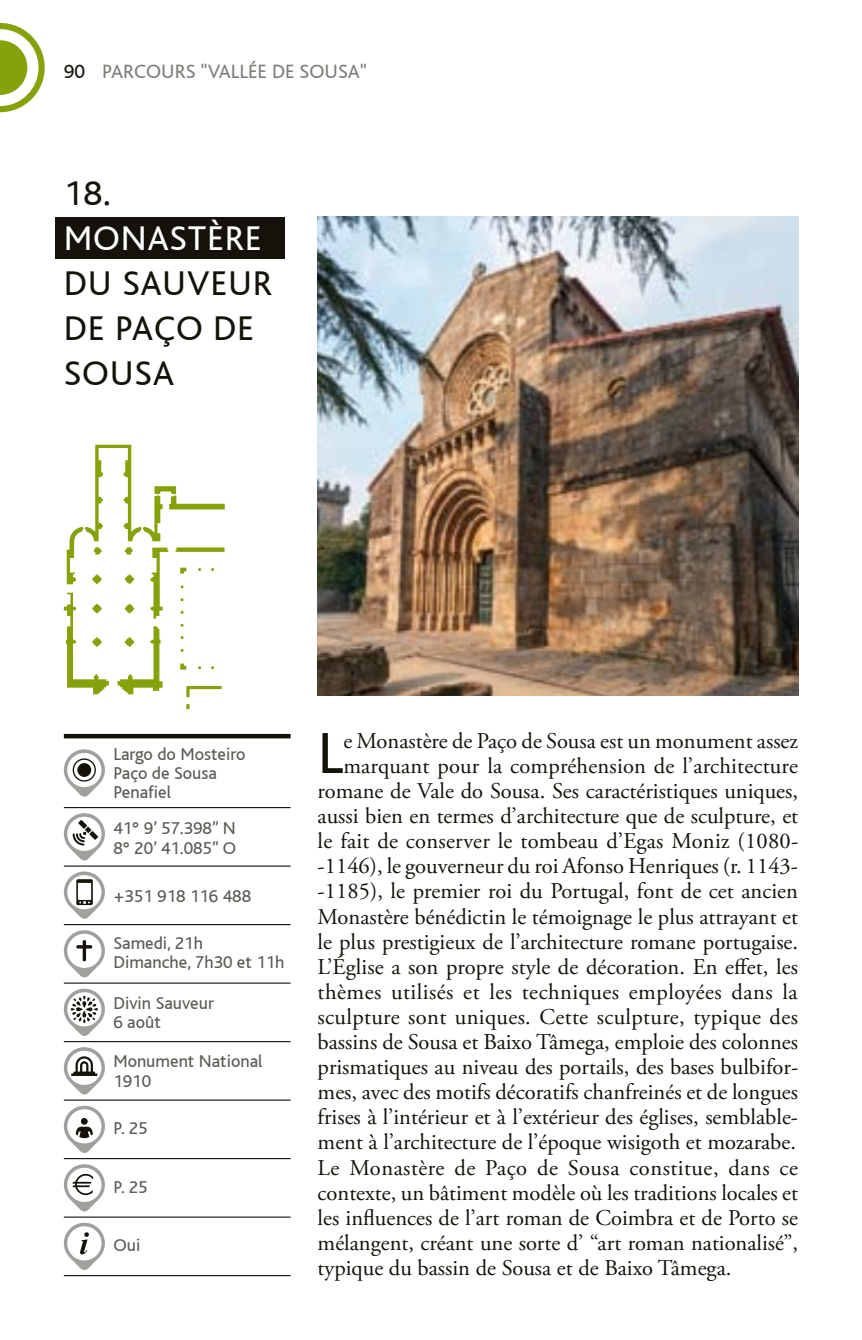
<style>
.page{position:relative;width:862px;height:1340px;background:#fff}
.page>*{position:absolute;margin:0;border:0;box-sizing:border-box;transform-origin:0 0}
.t1{font:60.52px "Bliss";color:#14120a}
.t2{font:36px/45px "Bliss";letter-spacing:.02em;color:#14120a}
.t3{font:36px "Bliss";letter-spacing:.02em;color:#fff}
.t4{font:22.5px "Adobe Garamond Pro";color:#14120a}
.t5{font:22.5px "Adobe Garamond Pro";letter-spacing:.02em;color:#14120a}
.t6{font:20.25px "Bliss";color:#7e7d78}
.t7{font:18px/19.1px "Bliss";color:#5a5953}
.s1{color:#14120a}
</style>
<div class="page">
<svg style="left:0;top:23px;width:45px;height:89px"></svg>
<img style="left:317px;top:217px;width:480px;height:478px">
<svg style="left:64px;top:445px;width:161px;height:264px"></svg>
<hr style="left:64px;top:734px;width:226px;height:4px;background:#14120a">
<hr style="left:64px;top:807px;width:226px;height:1px;background:#14120a">
<hr style="left:64px;top:865px;width:226px;height:1px;background:#14120a">
<hr style="left:64px;top:924px;width:226px;height:1px;background:#14120a">
<hr style="left:64px;top:982px;width:226px;height:1px;background:#14120a">
<hr style="left:64px;top:1041px;width:226px;height:1px;background:#14120a">
<hr style="left:64px;top:1099px;width:226px;height:1px;background:#14120a">
<hr style="left:64px;top:1158px;width:226px;height:1px;background:#14120a">
<hr style="left:64px;top:1216px;width:226px;height:1px;background:#14120a">
<hr style="left:64px;top:1274px;width:226px;height:2px;background:#14120a">
<svg style="left:64px;top:871px;width:41px;height:48px"></svg>
<svg style="left:64px;top:813px;width:41px;height:48px"></svg>
<svg style="left:64px;top:749px;width:41px;height:48px"></svg>
<svg style="left:64px;top:930px;width:41px;height:48px"></svg>
<svg style="left:64px;top:988px;width:41px;height:48px"></svg>
<svg style="left:64px;top:1047px;width:41px;height:48px"></svg>
<svg style="left:64px;top:1105px;width:41px;height:48px"></svg>
<svg style="left:64px;top:1164px;width:41px;height:48px"></svg>
<svg style="left:64px;top:1222px;width:41px;height:48px"></svg>
<div style="left:55px;top:217px;width:230px;height:41px;background:#14120a"></div>
<p class="t6" style="left:64px;top:61px;width:305px"><span class="s1">90</span> PARCOURS "VALLÉE DE SOUSA"</p>
<h2 class="t2" style="left:64px;top:171px;width:48px">18.</h2>
<h2 class="t3" style="left:64px;top:219px;width:199px">MONASTÈRE</h2>
<h2 class="t2" style="left:64px;top:261px;width:210px">DU SAUVEUR<br>DE PAÇO DE<br>SOUSA</h2>
<p class="t7" style="left:113px;top:744px;width:134px">Largo do Mosteiro<br>Paço de Sousa<br>Penafiel</p>
<p class="t7" style="left:113px;top:819px;width:124px">41° 9’ 57.398” N<br>8° 20’ 41.085” O</p>
<p class="t7" style="left:113px;top:886px;width:139px">+351 918 116 488</p>
<p class="t7" style="left:113px;top:933px;width:172px">Samedi, 21h<br>Dimanche, 7h30 et 11h</p>
<p class="t7" style="left:113px;top:993px;width:102px">Divin Sauveur<br>6 août</p>
<p class="t7" style="left:113px;top:1052px;width:150px">Monument National<br>1910</p>
<p class="t7" style="left:113px;top:1118px;width:36px">P. 25</p>
<p class="t7" style="left:113px;top:1177px;width:36px">P. 25</p>
<p class="t7" style="left:113px;top:1236px;width:28px">Oui</p>
<h1 class="t1" style="left:317px;top:721px;width:27px">L</h1>
<p class="t4" style="left:343px;top:727px;width:456px">e Monastère de Paço de Sousa est un monument assez</p>
<p class="t4" style="left:343px;top:752px;width:456px">marquant pour la compréhension de l’architecture</p>
<p class="t4" style="left:317px;top:777px;width:481px">romane de Vale do Sousa. Ses caractéristiques uniques,</p>
<p class="t4" style="left:317px;top:802px;width:482px">aussi bien en termes d’architecture que de sculpture, et</p>
<p class="t4" style="left:317px;top:827px;width:482px">le fait de conserver le tombeau d’Egas Moniz (1080-</p>
<p class="t4" style="left:317px;top:852px;width:481px">-1146), le gouverneur du roi Afonso Henriques (r. 1143-</p>
<p class="t4" style="left:317px;top:877px;width:481px">-1185), le premier roi du Portugal, font de cet ancien</p>
<p class="t4" style="left:317px;top:903px;width:481px">Monastère bénédictin le témoignage le plus attrayant et</p>
<p class="t4" style="left:317px;top:928px;width:482px">le plus prestigieux de l’architecture romane portugaise.</p>
<p class="t4" style="left:317px;top:953px;width:482px">L’Église a son propre style de décoration. En effet, les</p>
<p class="t5" style="left:317px;top:978px;width:481px">thèmes utilisés et les techniques employées dans la</p>
<p class="t4" style="left:317px;top:1003px;width:481px">sculpture sont uniques. Cette sculpture, typique des</p>
<p class="t4" style="left:317px;top:1028px;width:481px">bassins de Sousa et Baixo Tâmega, emploie des colonnes</p>
<p class="t4" style="left:317px;top:1053px;width:482px">prismatiques au niveau des portails, des bases bulbifor-</p>
<p class="t4" style="left:317px;top:1078px;width:481px">mes, avec des motifs décoratifs chanfreinés et de longues</p>
<p class="t4" style="left:317px;top:1103px;width:481px">frises à l’intérieur et à l’extérieur des églises, semblable-</p>
<p class="t4" style="left:317px;top:1128px;width:479px">ment à l’architecture de l’époque wisigoth et mozarabe.</p>
<p class="t5" style="left:317px;top:1153px;width:481px">Le Monastère de Paço de Sousa constitue, dans ce</p>
<p class="t4" style="left:317px;top:1178px;width:481px">contexte, un bâtiment modèle où les traditions locales et</p>
<p class="t4" style="left:317px;top:1204px;width:482px">les influences de l’art roman de Coimbra et de Porto se</p>
<p class="t4" style="left:317px;top:1229px;width:482px">mélangent, créant une sorte d’ “art roman nationalisé”,</p>
<p class="t4" style="left:317px;top:1254px;width:415px">typique du bassin de Sousa et de Baixo Tâmega.</p>
</div>
